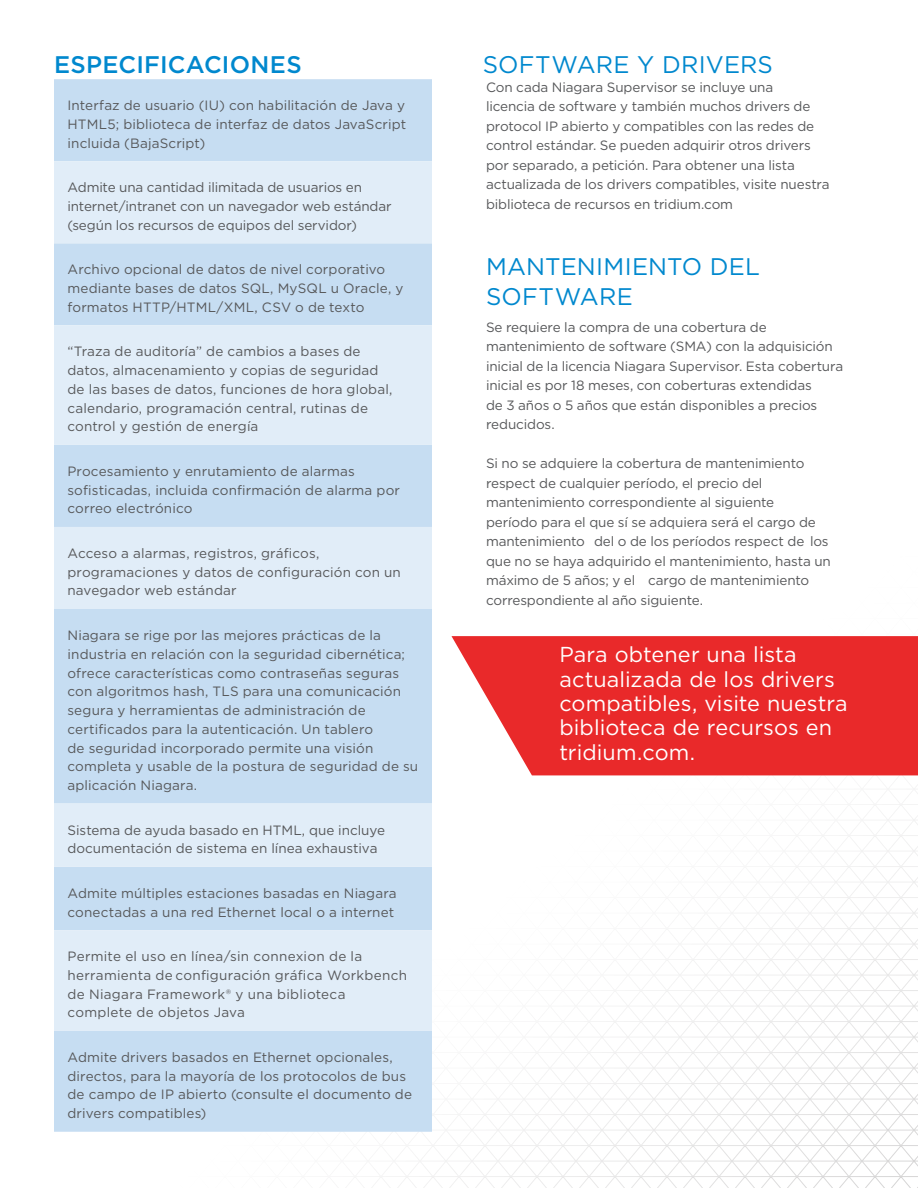
<style>
.page{position:relative;width:918px;height:1188px;background:#fff}
.page>*{position:absolute;margin:0;border:0;box-sizing:border-box;transform-origin:0 0}
.t1{font:24px/30px "Gotham";letter-spacing:.005em;color:#0088ce}
.t2{font:500 24px "Gotham";letter-spacing:.01em;color:#0088ce}
.t3{font:21.6px/24.3px "Gotham";letter-spacing:.005em;color:#fff}
.t4{font:13.5px/18.8px "Gotham";color:#57585a}
.t5{font:13.5px/18.8px "Gotham";letter-spacing:.02em;color:#57585a}
</style>
<div class="page">
<div style="left:54px;top:79px;width:378px;height:1053px;background:#c6ddf2"></div>
<svg style="left:54px;top:161px;width:378px;height:870px;background:#d3e5f5"></svg>
<svg style="left:451px;top:636px;width:467px;height:139px;background:#ea3b3c"></svg>
<p class="t2" style="left:54px;top:49px;width:249px">ESPECIFICACIONES</p>
<p class="t4" style="left:68px;top:96px;width:340px;text-align:justify">Interfaz de usuario (IU) con habilitación de Java y HTML5; biblioteca de interfaz de datos JavaScript incluida (BajaScript)</p>
<p class="t4" style="left:68px;top:178px;width:326px">Admite una cantidad ilimitada de usuarios en internet/intranet con un navegador web estándar (según los recursos de equipos del servidor)</p>
<p class="t4" style="left:68px;top:260px;width:337px">Archivo opcional de datos de nivel corporativo mediante bases de datos SQL, MySQL u Oracle, y formatos HTTP/HTML/XML, CSV o de texto</p>
<p class="t4" style="left:68px;top:342px;width:326px">“Traza de auditoría” de cambios a bases de datos, almacenamiento y copias de seguridad de las bases de datos, funciones de hora global, calendario, programación central, rutinas de control y gestión de energía</p>
<p class="t4" style="left:68px;top:462px;width:334px">Procesamiento y enrutamiento de alarmas sofisticadas, incluida confirmación de alarma por correo electrónico</p>
<p class="t4" style="left:68px;top:544px;width:335px">Acceso a alarmas, registros, gráficos, programaciones y datos de configuración con un navegador web estándar</p>
<p class="t4" style="left:68px;top:626px;width:352px">Niagara se rige por las mejores prácticas de la industria en relación con la seguridad cibernética; ofrece características como contraseñas seguras con algoritmos hash, TLS para una comunicación segura y herramientas de administración de certificados para la autenticación. Un tablero<br>de seguridad incorporado permite una visión completa y usable de la postura de seguridad de su aplicación Niagara.</p>
<p class="t4" style="left:68px;top:820px;width:319px">Sistema de ayuda basado en HTML, que incluye documentación de sistema en línea exhaustiva</p>
<p class="t4" style="left:68px;top:883px;width:331px">Admite múltiples estaciones basadas en Niagara conectadas a una red Ethernet local o a internet</p>
<p class="t5" style="left:68px;top:947px;width:341px">Permite el uso en línea/sin connexion de la herramienta de configuración gráfica Workbench de Niagara Framework® y una biblioteca complete de objetos Java</p>
<p class="t4" style="left:68px;top:1048px;width:346px">Admite drivers basados en Ethernet opcionales, directos, para la mayoría de los protocolos de bus de campo de IP abierto (consulte el documento de drivers compatibles)</p>
<p class="t1" style="left:483px;top:49px;width:292px">SOFTWARE Y DRIVERS</p>
<p class="t4" style="left:486px;top:77px;width:345px;line-height:19.5px">Con cada Niagara Supervisor se incluye una<br>licencia de software y también muchos drivers de protocol IP abierto y compatibles con las redes de control estándar. Se pueden adquirir otros drivers por separado, a petición. Para obtener una lista actualizada de los drivers compatibles, visite nuestra biblioteca de recursos en tridium.com</p>
<p class="t1" style="left:486px;top:251px;width:275px">MANTENIMIENTO DEL<br>SOFTWARE</p>
<p class="t4" style="left:486px;top:317px;width:359px;line-height:19.5px">Se requiere la compra de una cobertura de mantenimiento de software (SMA) con la adquisición inicial de la licencia Niagara Supervisor. Esta cobertura inicial es por 18 meses, con coberturas extendidas<br>de 3 años o 5 años que están disponibles a precios reducidos.</p>
<p class="t4" style="left:486px;top:453px;width:346px;line-height:19.5px">Si no se adquiere la cobertura de mantenimiento respect de cualquier período, el precio del mantenimiento correspondiente al siguiente<br>período para el que sí se adquiera será el cargo de mantenimiento del o de los períodos respect de los que no se haya adquirido el mantenimiento, hasta un máximo de 5 años; y el cargo de mantenimiento correspondiente al año siguiente.</p>
<p class="t3" style="left:559px;top:642px;width:290px">Para obtener una lista actualizada de los drivers compatibles, visite nuestra biblioteca de recursos en tridium.com.</p>
</div>
